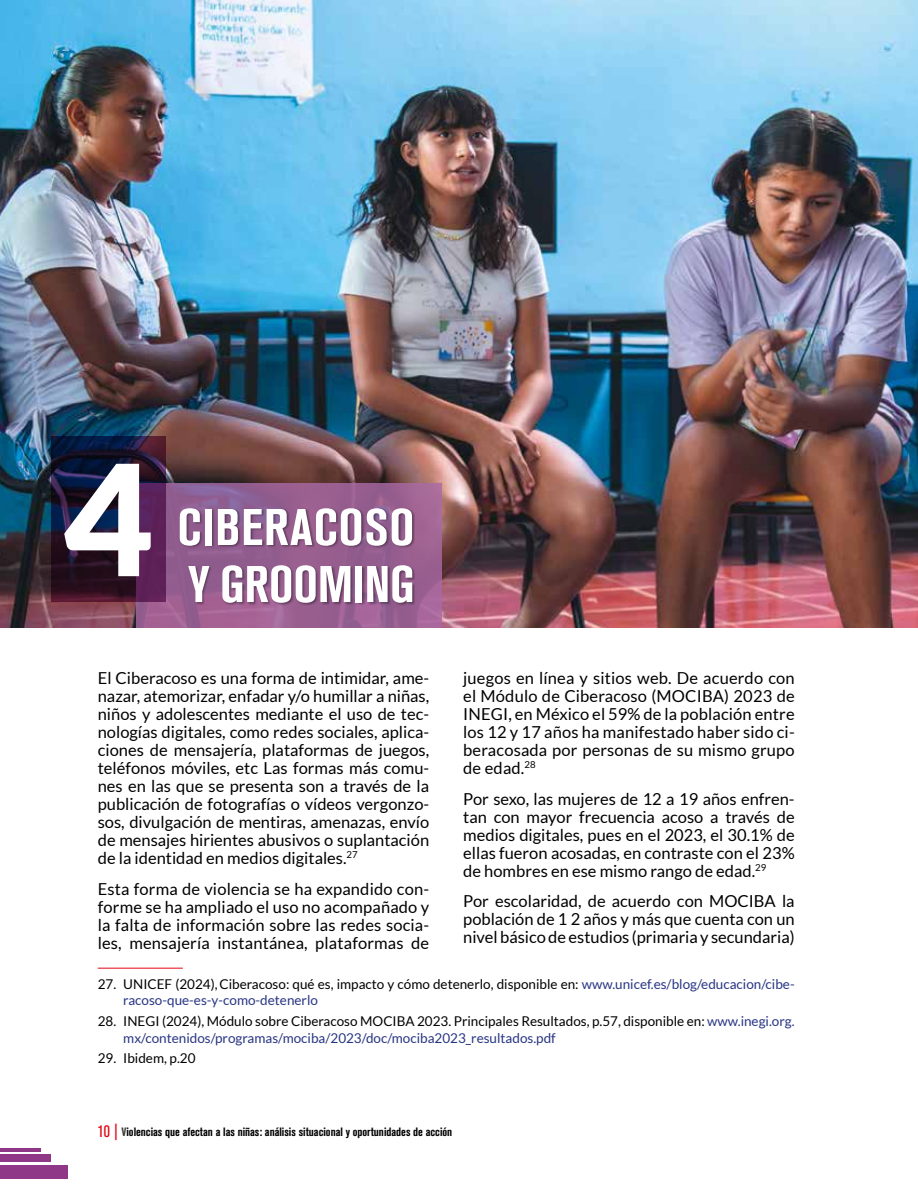
<style>
.page{position:relative;width:918px;height:1188px;background:#fff}
.page>*{position:absolute;margin:0;border:0;box-sizing:border-box;transform-origin:0 0}
.t1{font:900 154.35px "Lato";color:#fff}
.t2{font:700 condensed 51px/57px "Akzidenz Grotesk BQ";letter-spacing:.02em;color:#fff}
.t3{font:16.5px/18px "Lato";color:#000;text-align:justify}
.t4{font:13.5px/16.5px "Lato";color:#000}
.t5{font:700 condensed 12px "Akzidenz Grotesk BQ";color:#000}
.s1{color:#283583}
.s2{font-weight:400;font-size:16.5px;color:#e30613}
.s3{color:#3c3c3b}
</style>
<div class="page">
<img style="left:0;top:0;width:918px;height:628px">
<svg style="left:137px;top:483px;width:305px;height:145px;background:#9a6192"></svg>
<div style="left:180px;top:507px;width:235px;height:99px;background:#000;opacity:.35"></div>
<hr style="left:98px;top:968px;width:85px;height:1px;background:#e30613">
<svg style="left:51px;top:437px;width:115px;height:165px;background:#291736"></svg>
<hr style="left:0;top:1148px;width:41px;height:3px;background:#903888">
<div style="left:0;top:1155px;width:51px;height:7px;background:#903888"></div>
<div style="left:0;top:1165px;width:68px;height:14px;background:#903888"></div>
<h1 class="t1" style="left:64px;top:429px;width:91px">4</h1>
<h2 class="t2" style="left:177px;top:499px;width:239px">CIBERACOSO<br>Y GROOMING</h2>
<p class="t3" style="left:98px;top:669px;width:333px">El Ciberacoso es una forma de intimidar, ame&shy;nazar, atemorizar, enfadar y/o humillar a niñas, niños y adolescentes mediante el uso de tec&shy;nologías digitales, como redes sociales, aplica&shy;ciones de mensajería, plataformas de juegos, teléfonos móviles, etc Las formas más comu&shy;nes en las que se presenta son a través de la publicación de fotografías o vídeos vergonzo&shy;sos, divulgación de mentiras, amenazas, envío de mensajes hirientes abusivos o suplantación de la identidad en medios digitales.<sup>27</sup></p>
<p class="t3" style="left:98px;top:880px;width:333px">Esta forma de violencia se ha expandido con&shy;forme se ha ampliado el uso no acompañado y la falta de información sobre las redes socia&shy;les, mensajería instantánea, plataformas de</p>
<p class="t4" style="left:123px;top:976px;width:673px;text-indent:-26px">27. UNICEF (2024),Ciberacoso: qué es, impacto y cómo detenerlo, disponible en: <span class="s1">www.unicef.es/blog/educacion/cibe&shy;racoso-que-es-y-como-detenerlo</span></p>
<p class="t4" style="left:123px;top:1013px;width:673px;text-indent:-26px">28. INEGI (2024), Módulo sobre Ciberacoso MOCIBA 2023. Principales Resultados, p.57, disponible en: <span class="s1">www.inegi.org. mx/contenidos/programas/mociba/2023/doc/mociba2023_resultados.pdf</span></p>
<p class="t4" style="left:98px;top:1050px;width:99px">29. Ibidem, p.20</p>
<p class="t3" style="left:463px;top:669px;width:333px">juegos en línea y sitios web. De acuerdo con el Módulo de Ciberacoso (MOCIBA) 2023 de INEGI, en México el 59% de la población entre los 12 y 17 años ha manifestado haber sido ci&shy;beracosada por personas de su mismo grupo de edad.<sup>28</sup></p>
<p class="t3" style="left:463px;top:790px;width:333px">Por sexo, las mujeres de 12 a 19 años enfren&shy;tan con mayor frecuencia acoso a través de medios digitales, pues en el 2023, el 30.1% de ellas fueron acosadas, en contraste con el 23% de hombres en ese mismo rango de edad.<sup>29</sup></p>
<p class="t3" style="left:463px;top:892px;width:333px">Por escolaridad, de acuerdo con MOCIBA la población de 1 2 años y más que cuenta con un nivel básico de estudios (primaria y secundaria)</p>
<p class="t5" style="left:98px;top:1125px;width:356px"><span class="s2">10 |</span> <span class="s3">V</span>iolencias que afectan a las niñas: análisis situacional y oportunidades de acción</p>
</div>
